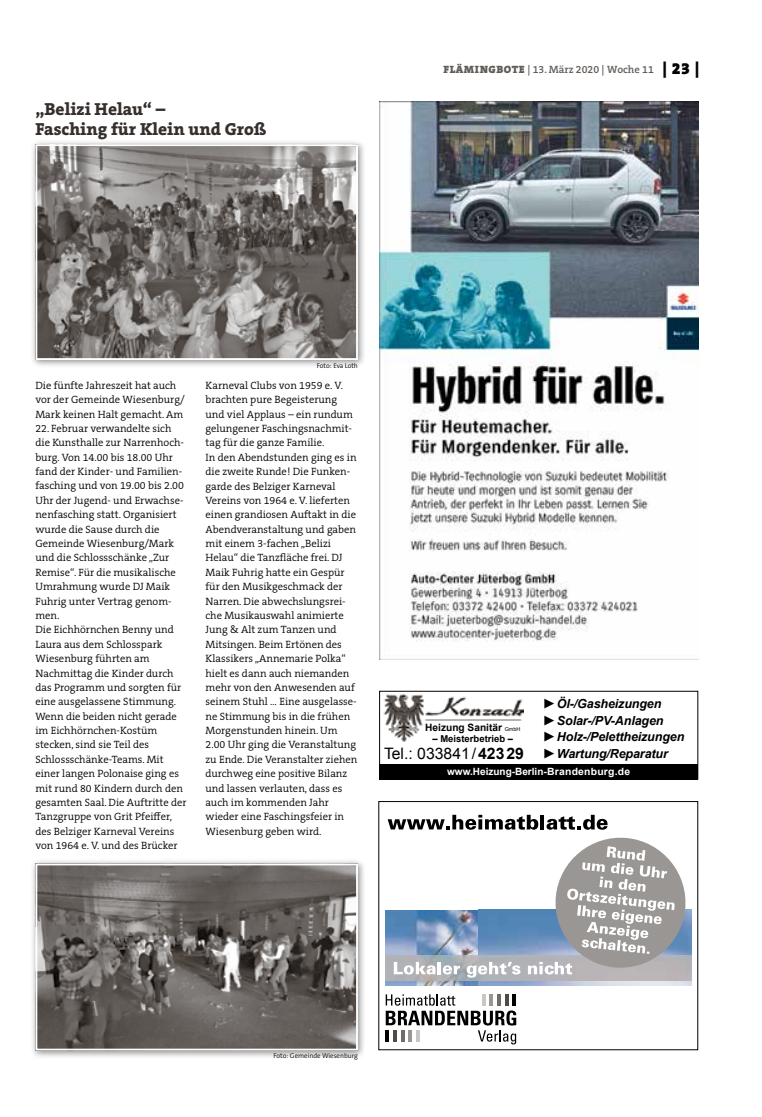
<style>
.page{position:relative;width:762px;height:1117px;background:#fff}
.page>*{position:absolute;margin:0;border:0;box-sizing:border-box;transform-origin:0 0}
.t1{font:800 17.5px/20px "The Serif B W8";color:#36302d}
.t2{font:15.75px "Arial";color:#000}
.t3{font:italic 700 12.5px/16.9px "Arial";letter-spacing:-.01em;color:#000}
.t4{font:300 10.62px/14.4px "The Serif B W4";color:#000}
.t5{font:600 10.62px "The Serif B W6";color:#615c58}
.t6{font:700 10.12px "Arial";color:#000}
.t7{font:700 10px "Arial";color:#fff}
.t8{font:700 9.5px "Arial";color:#000}
.t9{font:300 6.88px "The Sans B W4";color:#000}
.s1{font-family:"The Serif B W9";font-weight:900}
.s2{font-family:"The Serif B W9";font-weight:900;font-size:16.25px;color:#000}
.s3{font-weight:400;font-size:5.38px}
.s4{font-weight:700}
</style>
<div class="page">
<div style="left:30px;top:138px;width:336px;height:230px;background:#000;opacity:.45"></div>
<img style="left:38px;top:147px;width:317px;height:210px">
<div style="left:35px;top:144px;width:323px;height:216px;border:2px solid #fff"></div>
<div style="left:30px;top:857px;width:336px;height:201px;background:#000;opacity:.45"></div>
<img style="left:38px;top:866px;width:317px;height:181px">
<div style="left:35px;top:863px;width:323px;height:187px;border:2px solid #fff"></div>
<img style="left:379px;top:101px;width:319px;height:558px">
<img style="left:383px;top:694px;width:141px;height:47px">
<div style="left:379px;top:763px;width:319px;height:16px;background:#000"></div>
<img style="left:385px;top:910px;width:93px;height:75px">
<img style="left:478px;top:909px;width:213px;height:76px">
<img style="left:385px;top:955px;width:306px;height:25px">
<svg style="left:388px;top:814px;width:301px;height:163px"></svg>
<svg style="left:386px;top:994px;width:130px;height:50px"></svg>
<h1 class="t1" style="left:35px;top:99px;width:233px">„Belizi Helau“ –<br>Fasching für Klein und Groß</h1>
<p class="t5" style="left:444px;top:63px;width:257px"><span class="s1">FLÄMINGBOTE</span> | 13. März 2020 | Woche 11 <span class="s2">| 23 |</span></p>
<p class="t4" style="left:35px;top:378px;width:151px">Die fünfte Jahreszeit hat auch vor der Gemeinde Wiesenburg/<br>Mark keinen Halt gemacht. Am</p>
<p class="t4" style="left:35px;top:421px;width:153px">22. Februar verwandelte sich die Kunsthalle zur Narrenhoch&shy;burg. Von 14.00 bis 18.00 Uhr fand der Kinder- und Familien&shy;fasching und von 19.00 bis 2.00<br>Uhr der Jugend- und Erwachse&shy;nenfasching statt. Organisiert wurde die Sause durch die<br>Gemeinde Wiesenburg/Mark und die Schlossschänke „Zur<br>Remise“. Für die musikalische<br>Umrahmung wurde DJ Maik<br>Fuhrig unter Vertrag genom&shy;men.<br>Die Eichhörnchen Benny und<br>Laura aus dem Schlosspark<br>Wiesenburg führten am<br>Nachmittag die Kinder durch das Programm und sorgten für eine ausgelassene Stimmung.<br>Wenn die beiden nicht gerade im Eichhörnchen-Kostüm stecken, sind sie Teil des<br>Schlossschänke-Teams. Mit einer langen Polonaise ging es mit rund 80 Kindern durch den gesamten Saal. Die Auftritte der<br>Tanzgruppe von Grit Pfeiffer, des Belziger Karneval Vereins von 1964 e. V. und des Brücker</p>
<p class="t9" style="left:317px;top:361px;width:43px">Foto: Eva Loth</p>
<p class="t4" style="left:206px;top:378px;width:153px">Karneval Clubs von 1959 e. V. brachten pure Begeisterung und viel Applaus – ein rundum gelungener Faschingsnachmit&shy;tag für die ganze Familie.<br>In den Abendstunden ging es in die zweite Runde! Die Funken&shy;garde des Belziger Karneval<br>Vereins von 1964 e. V. lieferten einen grandiosen Auftakt in die<br>Abendveranstaltung und gaben mit einem 3-fachen „Belizi<br>Helau“ die Tanzfläche frei. DJ<br>Maik Fuhrig hatte ein Gespür für den Musikgeschmack der<br>Narren. Die abwechslungsrei&shy;che Musikauswahl animierte<br>Jung &amp; Alt zum Tanzen und<br>Mitsingen. Beim Ertönen des<br>Klassikers „Annemarie Polka“ hielt es dann auch niemanden mehr von den Anwesenden auf seinem Stuhl ... Eine ausgelasse&shy;ne Stimmung bis in die frühen<br>Morgenstunden hinein. Um<br>2.00 Uhr ging die Veranstaltung zu Ende. Die Veranstalter ziehen durchweg eine positive Bilanz und lassen verlauten, dass es auch im kommenden Jahr wieder eine Faschingsfeier in<br>Wiesenburg geben wird.</p>
<p class="t3" style="left:557px;top:695px;width:129px">Öl-/Gasheizungen<br>Solar-/PV-Anlagen<br>Holz-/Pelettheizungen<br>Wartung/Reparatur</p>
<p class="t7" style="left:447px;top:765px;width:184px">www.Heizung-Berlin-Brandenburg.de</p>
<p class="t6" style="left:425px;top:720px;width:96px">Heizung Sanitär <span class="s3">GmbH</span></p>
<p class="t8" style="left:432px;top:731px;width:82px">– Meisterbetrieb –</p>
<h2 class="t2" style="left:384px;top:743px;width:141px">Tel.: 033841 / <span class="s4">423 29</span></h2>
<p class="t9" style="left:273px;top:1051px;width:86px">Foto: Gemeinde Wiesenburg</p>
</div>
